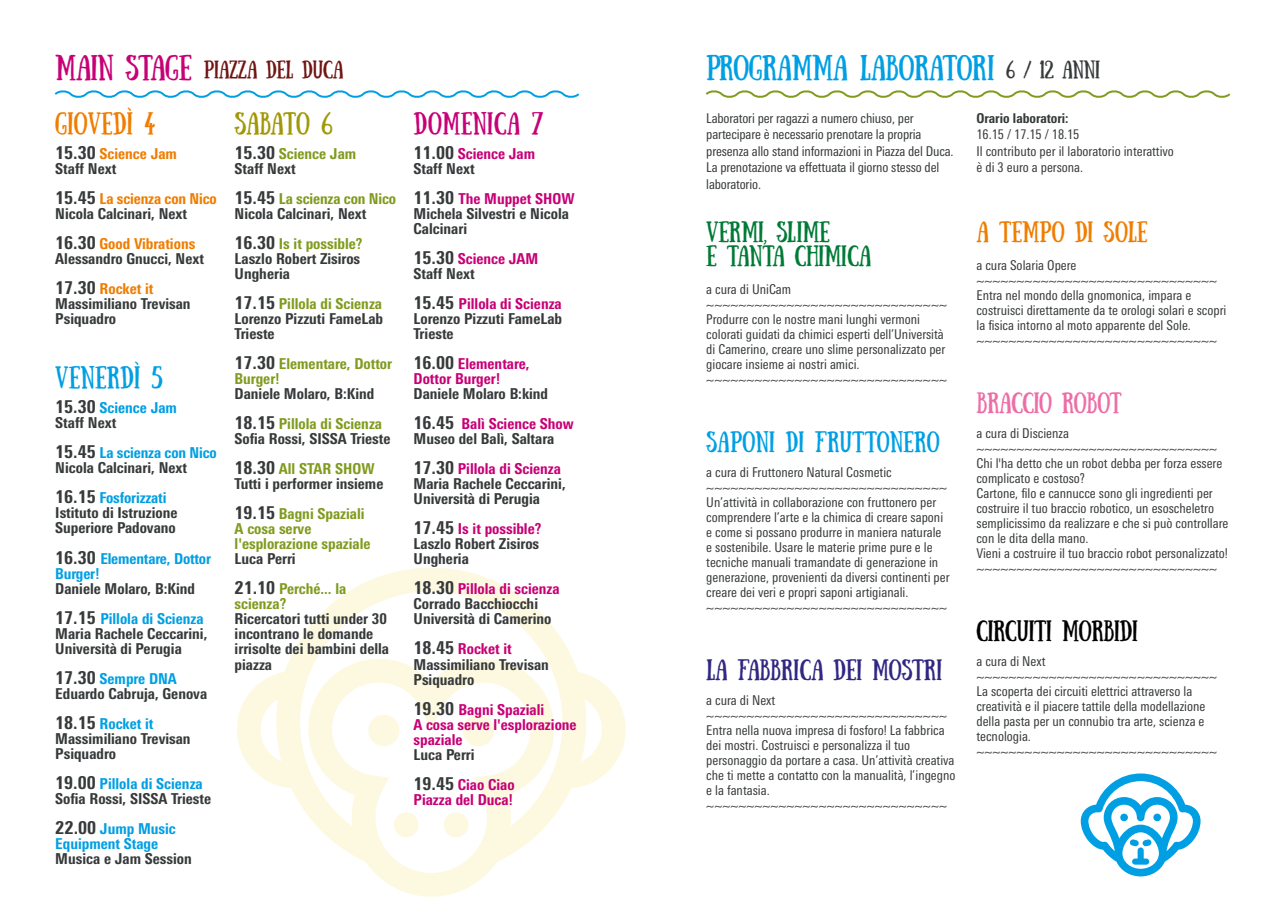
<style>
.page{position:relative;width:1285px;height:919px;background:#fff}
.page>*{position:absolute;margin:0;border:0;box-sizing:border-box;transform-origin:0 0}
.t1{font:25.5px "Sunday";letter-spacing:-.02em;color:#009fe3}
.t2{font:22.5px "Sunday";color:#c70076}
.t3{font:22.5px "Sunday";color:#ef7d00}
.t4{font:22.5px "Sunday";color:#009fe3}
.t5{font:22.5px "Sunday";letter-spacing:-.02em;color:#a09806}
.t6{font:21px/24px "Sunday";letter-spacing:-.02em;color:#007a36}
.t7{font:21px "Sunday";letter-spacing:-.02em;color:#312783}
.t8{font:21px "Sunday";color:#009fe3}
.t9{font:21px "Sunday";letter-spacing:-.02em;color:#000}
.t10{font:21px "Sunday";letter-spacing:-.01em;color:#ef7d00}
.t11{font:21px "Sunday";letter-spacing:-.02em;color:#ed6ea7}
.t12{font:18px "Sunday";letter-spacing:-.02em;color:#701513}
.t13{font:800 condensed 15px/15px "Linotype Univers";color:#373a3b}
.t14{font:800 condensed 15px/15px "Linotype Univers";color:#c70076}
.t15{font:800 condensed 15px/15px "Linotype Univers";color:#809b1e}
.t16{font:800 condensed 15px/15px "Linotype Univers";color:#009fe3}
.t17{font:800 condensed 15px/15px "Linotype Univers";color:#ef7d00}
.t18{font:condensed 13.5px/15px "Linotype Univers";color:#373a3b}
.t19{font:800 condensed 13.5px "Linotype Univers";color:#373a3b}
.s1{font-size:25.5px;color:#c70076}
.s2{font-size:18px;color:#373a3b}
.s3{color:#373a3b}
.s4{font-size:18px}
.s5{color:#ef7d00}
.s6{color:#009fe3}
.s7{color:#809b1e}
.s8{color:#c70076}
</style>
<div class="page">
<svg style="left:237px;top:567px;width:389px;height:329px"></svg>
<svg style="left:54px;top:90px;width:526px;height:8px"></svg>
<svg style="left:705px;top:90px;width:526px;height:8px"></svg>
<svg style="left:1080px;top:773px;width:120px;height:103px"></svg>
<h3 class="t12" style="left:55px;top:58px;width:289px"><span class="s1">MAIN STAGE</span> PIAZZA DEL DUCA</h3>
<h1 class="t1" style="left:706px;top:51px;width:395px">PROGRAMMA LABORATORI <span class="s2">6 / 12 ANNI</span></h1>
<h2 class="t3" style="left:55px;top:108px;width:101px">GIOVEDÌ 4</h2>
<p class="t17" style="left:55px;top:146px;width:123px"><span class="s2">15.30</span> Science Jam<br><span class="s3">Staff Next</span></p>
<p class="t13" style="left:55px;top:191px;width:163px"><span class="s4">15.45</span> <span class="s5">La scienza con Nico<br></span>Nicola Calcinari, Next</p>
<p class="t13" style="left:55px;top:236px;width:150px"><span class="s4">16.30</span> <span class="s5">Good Vibrations<br></span>Alessandro Gnucci, Next</p>
<p class="t13" style="left:55px;top:281px;width:137px"><span class="s4">17.30</span> <span class="s5">Rocket it<br></span>Massimiliano Trevisan<br>Psiquadro</p>
<h2 class="t4" style="left:55px;top:362px;width:109px">VENERDÌ 5</h2>
<p class="t16" style="left:55px;top:400px;width:123px"><span class="s2">15.30</span> Science Jam<br><span class="s3">Staff Next</span></p>
<p class="t13" style="left:55px;top:445px;width:163px"><span class="s4">15.45</span> <span class="s6">La scienza con Nico<br></span>Nicola Calcinari, Next</p>
<p class="t13" style="left:55px;top:490px;width:124px"><span class="s4">16.15</span> <span class="s6">Fosforizzati<br></span>Istituto di Istruzione<br>Superiore Padovano</p>
<p class="t16" style="left:55px;top:550px;width:157px"><span class="s2">16.30</span> Elementare, Dottor<br>Burger!</p>
<p class="t13" style="left:55px;top:573px;width:150px;line-height:30px">Daniele Molaro, B:Kind<br><span class="s4">17.15</span> <span class="s6">Pillola di Scienza</span></p>
<p class="t13" style="left:55px;top:625px;width:154px">Maria Rachele Ceccarini,<br>Università di Perugia</p>
<p class="t13" style="left:55px;top:670px;width:153px"><span class="s4">17.30</span> <span class="s6">Sempre DNA<br></span>Eduardo Cabruja, Genova</p>
<p class="t13" style="left:55px;top:715px;width:137px"><span class="s4">18.15</span> <span class="s6">Rocket it<br></span>Massimiliano Trevisan<br>Psiquadro</p>
<p class="t13" style="left:55px;top:775px;width:157px"><span class="s4">19.00</span> <span class="s6">Pillola di Scienza<br></span>Sofia Rossi, SISSA Trieste</p>
<p class="t16" style="left:55px;top:820px;width:122px"><span class="s2">22.00</span> Jump Music<br>Equipment Stage</p>
<p class="t13" style="left:55px;top:850px;width:138px">Musica e Jam Session</p>
<h2 class="t5" style="left:234px;top:108px;width:99px">SABATO 6</h2>
<p class="t15" style="left:234px;top:146px;width:123px"><span class="s2">15.30</span> Science Jam<br><span class="s3">Staff Next</span></p>
<p class="t13" style="left:234px;top:191px;width:163px"><span class="s4">15.45</span> <span class="s7">La scienza con Nico<br></span>Nicola Calcinari, Next</p>
<p class="t13" style="left:234px;top:236px;width:129px"><span class="s4">16.30</span> <span class="s7">Is it possible?<br></span>Laszlo Robert Zisiros<br>Ungheria</p>
<p class="t13" style="left:234px;top:296px;width:150px;text-align:justify"><span class="s4">17.15</span> <span class="s7">Pillola di Scienza </span>Lorenzo Pizzuti FameLab Trieste</p>
<p class="t15" style="left:234px;top:356px;width:159px"><span class="s2">17.30</span> Elementare, Dottor<br>Burger!</p>
<p class="t13" style="left:234px;top:379px;width:149px;line-height:30px">Daniele Molaro, B:Kind<br><span class="s4">18.15</span> <span class="s7">Pillola di Scienza</span></p>
<p class="t13" style="left:234px;top:424px;width:157px;line-height:30px">Sofia Rossi, SISSA Trieste<br><span class="s4">18.30</span> <span class="s7">All STAR SHOW</span></p>
<p class="t13" style="left:234px;top:469px;width:150px;line-height:30px">Tutti i performer insieme<br><span class="s4">19.15</span> <span class="s7">Bagni Spaziali</span></p>
<p class="t15" style="left:234px;top:521px;width:137px">A cosa serve l'esplorazione spaziale</p>
<p class="t15" style="left:234px;top:544px;width:113px;line-height:30px"><span class="s3">Luca Perri<br></span><span class="s2">21.10</span> Perché... la</p>
<p class="t15" style="left:234px;top:596px;width:53px">scienza?</p>
<p class="t13" style="left:234px;top:611px;width:156px">Ricercatori tutti under 30 incontrano le domande irrisolte dei bambini della piazza</p>
<h2 class="t2" style="left:413px;top:108px;width:130px">DOMENICA 7</h2>
<p class="t14" style="left:413px;top:146px;width:123px"><span class="s2">11.00</span> Science Jam<br><span class="s3">Staff Next</span></p>
<p class="t13" style="left:413px;top:191px;width:162px"><span class="s4">11.30</span> <span class="s8">The Muppet SHOW<br></span>Michela Silvestri e Nicola<br>Calcinari</p>
<p class="t14" style="left:413px;top:251px;width:126px"><span class="s2">15.30</span> Science JAM<br><span class="s3">Staff Next</span></p>
<p class="t13" style="left:413px;top:296px;width:150px;text-align:justify"><span class="s4">15.45</span> <span class="s8">Pillola di Scienza </span>Lorenzo Pizzuti FameLab Trieste</p>
<p class="t14" style="left:413px;top:356px;width:117px"><span class="s2">16.00</span> Elementare,<br>Dottor Burger!</p>
<p class="t13" style="left:413px;top:379px;width:161px;line-height:30px">Daniele Molaro B:kind<br><span class="s4">16.45</span> <span class="s8">Balì Science Show</span></p>
<p class="t13" style="left:413px;top:424px;width:149px;line-height:30px">Museo del Balì, Saltara<br><span class="s4">17.30</span> <span class="s8">Pillola di Scienza</span></p>
<p class="t13" style="left:413px;top:476px;width:154px">Maria Rachele Ceccarini,<br>Università di Perugia</p>
<p class="t13" style="left:413px;top:521px;width:129px"><span class="s4">17.45</span> <span class="s8">Is it possible?<br></span>Laszlo Robert Zisiros<br>Ungheria</p>
<p class="t13" style="left:413px;top:581px;width:147px"><span class="s4">18.30</span> <span class="s8">Pillola di scienza<br></span>Corrado Bacchiocchi<br>Università di Camerino</p>
<p class="t13" style="left:413px;top:641px;width:137px"><span class="s4">18.45</span> <span class="s8">Rocket it<br></span>Massimiliano Trevisan<br>Psiquadro</p>
<p class="t14" style="left:413px;top:701px;width:164px"><span class="s2">19.30</span> Bagni Spaziali<br>A cosa serve l'esplorazione spaziale</p>
<p class="t13" style="left:413px;top:739px;width:103px;line-height:30px">Luca Perri<br><span class="s4">19.45</span> <span class="s8">Ciao Ciao</span></p>
<p class="t14" style="left:413px;top:791px;width:101px">Piazza del Duca!</p>
<p class="t18" style="left:706px;top:110px;width:249px;line-height:16.5px">Laboratori per ragazzi a numero chiuso, per partecipare è necessario prenotare la propria presenza allo stand informazioni in Piazza del Duca.<br>La prenotazione va effettuata il giorno stesso del laboratorio.</p>
<p class="t19" style="left:976px;top:110px;width:94px">Orario laboratori:</p>
<p class="t18" style="left:976px;top:126px;width:199px;line-height:16.5px">16.15 / 17.15 / 18.15<br>Il contributo per il laboratorio interattivo è di 3 euro a persona.</p>
<h3 class="t6" style="left:706px;top:218px;width:166px">VERMI, SLIME<br>E TANTA CHIMICA</h3>
<p class="t18" style="left:706px;top:282px;width:242px">a cura di UniCam ~~~~~~~~~~~~~~~~~~~~~~~~~~~~~~ Produrre con le nostre mani lunghi vermoni colorati guidati da chimici esperti dell’Università di Camerino, creare uno slime personalizzato per giocare insieme ai nostri amici. ~~~~~~~~~~~~~~~~~~~~~~~~~~~~~~</p>
<h3 class="t8" style="left:706px;top:427px;width:235px">SAPONI DI FRUTTONERO</h3>
<p class="t18" style="left:706px;top:465px;width:245px">a cura di Fruttonero Natural Cosmetic ~~~~~~~~~~~~~~~~~~~~~~~~~~~~~~ Un’attività in collaborazione con fruttonero per comprendere l’arte e la chimica di creare saponi e come si possano produrre in maniera naturale e sostenibile. Usare le materie prime pure e le tecniche manuali tramandate di generazione in generazione, provenienti da diversi continenti per creare dei veri e propri saponi artigianali. ~~~~~~~~~~~~~~~~~~~~~~~~~~~~~~</p>
<h3 class="t7" style="left:706px;top:655px;width:238px">LA FABBRICA DEI MOSTRI</h3>
<p class="t18" style="left:706px;top:693px;width:251px">a cura di Next ~~~~~~~~~~~~~~~~~~~~~~~~~~~~~~ Entra nella nuova impresa di fosforo! La fabbrica dei mostri. Costruisci e personalizza il tuo personaggio da portare a casa. Un’attività creativa che ti mette a contatto con la manualità, l’ingegno e la fantasia. ~~~~~~~~~~~~~~~~~~~~~~~~~~~~~~</p>
<h3 class="t10" style="left:976px;top:217px;width:173px">A TEMPO DI SOLE</h3>
<p class="t18" style="left:976px;top:258px;width:251px">a cura Solaria Opere ~~~~~~~~~~~~~~~~~~~~~~~~~~~~~~ Entra nel mondo della gnomonica, impara e costruisci direttamente da te orologi solari e scopri la fisica intorno al moto apparente del Sole. ~~~~~~~~~~~~~~~~~~~~~~~~~~~~~~</p>
<h3 class="t11" style="left:976px;top:388px;width:147px">BRACCIO ROBOT</h3>
<p class="t18" style="left:976px;top:426px;width:253px">a cura di Discienza ~~~~~~~~~~~~~~~~~~~~~~~~~~~~~~ Chi l'ha detto che un robot debba per forza essere complicato e costoso?<br>Cartone, filo e cannucce sono gli ingredienti per costruire il tuo braccio robotico, un esoscheletro semplicissimo da realizzare e che si può controllare con le dita della mano.<br>Vieni a costruire il tuo braccio robot personalizzato! ~~~~~~~~~~~~~~~~~~~~~~~~~~~~~~</p>
<h3 class="t9" style="left:976px;top:616px;width:163px">CIRCUITI MORBIDI</h3>
<p class="t18" style="left:976px;top:654px;width:242px">a cura di Next ~~~~~~~~~~~~~~~~~~~~~~~~~~~~~~ La scoperta dei circuiti elettrici attraverso la creatività e il piacere tattile della modellazione della pasta per un connubio tra arte, scienza e tecnologia. ~~~~~~~~~~~~~~~~~~~~~~~~~~~~~~</p>
</div>
